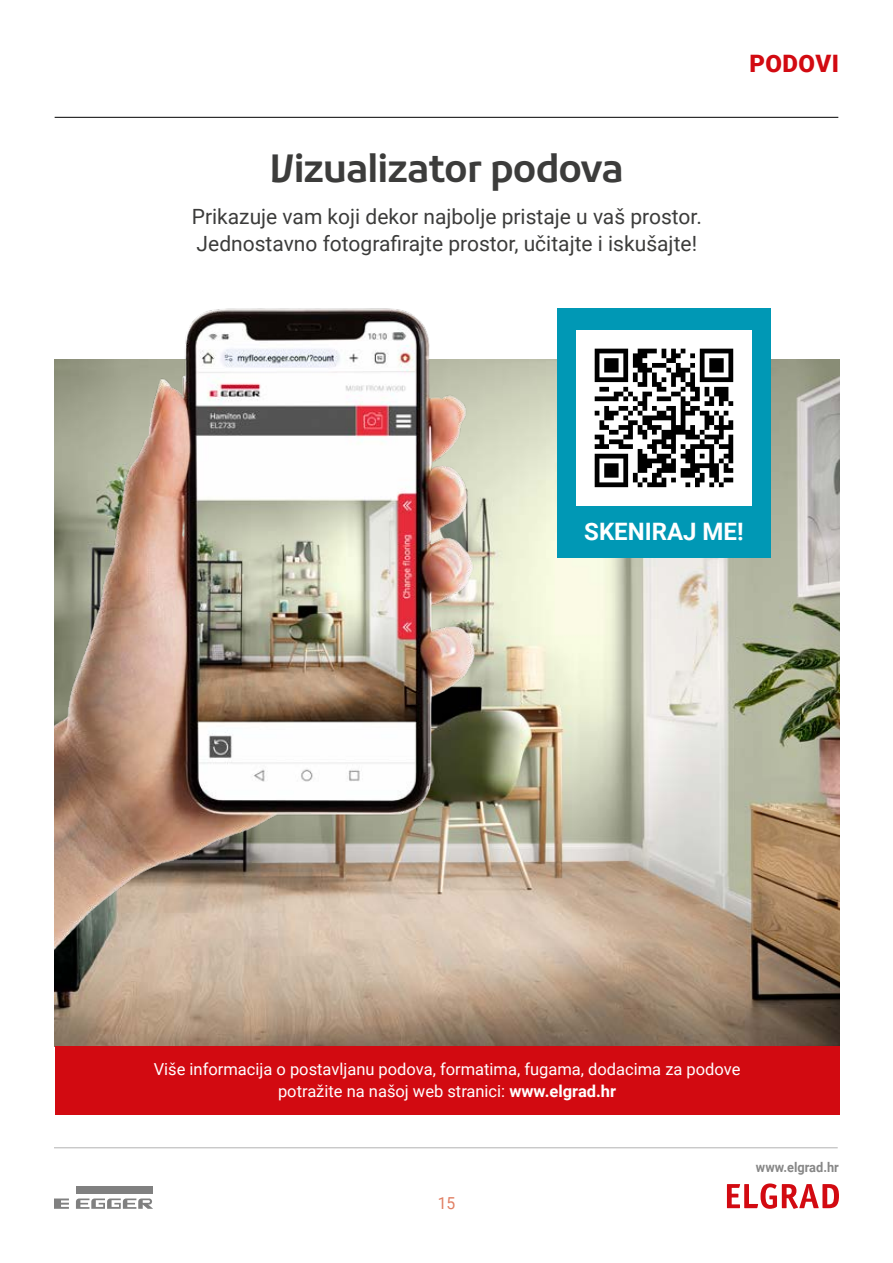
<style>
.page{position:relative;width:893px;height:1263px;background:#fff}
.page>*{position:absolute;margin:0;border:0;box-sizing:border-box;transform-origin:0 0}
.t1{font:600 37.5px "Kufam";letter-spacing:-.035em;color:#3c3c3b}
.t2{font:700 24px "Roboto";color:#fff}
.t3{font:900 24px "Roboto";letter-spacing:.02em;color:#d20a11}
.t4{font:21px/27px "Roboto";color:#3c3c3b}
.t5{font:16.5px/22.5px "Roboto";color:#fff;text-align:center}
.t6{font:16.5px "Roboto";color:#e17f63;scale:.95 1}
.t7{font:700 13.5px "Roboto";color:#878787;scale:.95 1}
.s1{font-weight:700}
</style>
<div class="page">
<hr style="left:54px;top:1147px;width:784px;height:1px;background:#b3b2b2">
<svg style="left:727px;top:1183px;width:112px;height:26px"></svg>
<hr style="left:55px;top:117px;width:783px;height:1px;background:#000">
<img style="left:634px;top:360px;width:206px;height:686px">
<div style="left:55px;top:1046px;width:785px;height:68px;background:#d20a11"></div>
<div style="left:557px;top:308px;width:214px;height:249px;background:#0098b5"></div>
<div style="left:576px;top:330px;width:176px;height:175px;background:#fff"></div>
<svg style="left:634px;top:349px;width:99px;height:138px"></svg>
<div style="left:76px;top:1186px;width:76px;height:8px;background:#808080"></div>
<svg style="left:54px;top:1198px;width:15px;height:11px"></svg>
<svg style="left:76px;top:1198px;width:77px;height:11px"></svg>
<img style="left:54px;top:116px;width:580px;height:931px">
<h1 class="t1" style="left:270px;top:147px;width:356px">Vizualizator podova</h1>
<p class="t4" style="left:192px;top:202px;width:512px">Prikazuje vam koji dekor najbolje pristaje u vaš prostor.<br>Jednostavno fotografirajte prostor, učitajte i iskušajte!</p>
<h2 class="t3" style="left:749px;top:47px;width:91px">PODOVI</h2>
<h2 class="t2" style="left:584px;top:515px;width:161px">SKENIRAJ ME!</h2>
<p class="t5" style="left:154px;top:1057px;width:588px">Više informacija o postavljanu podova, formatima, fugama, dodacima za podove potražite na našoj web stranici: <span class="s1">www.elgrad.hr</span></p>
<p class="t6" style="left:438px;top:1191px;width:20px">15</p>
<p class="t7" style="left:756px;top:1157px;width:89px">www.elgrad.hr</p>
</div>
